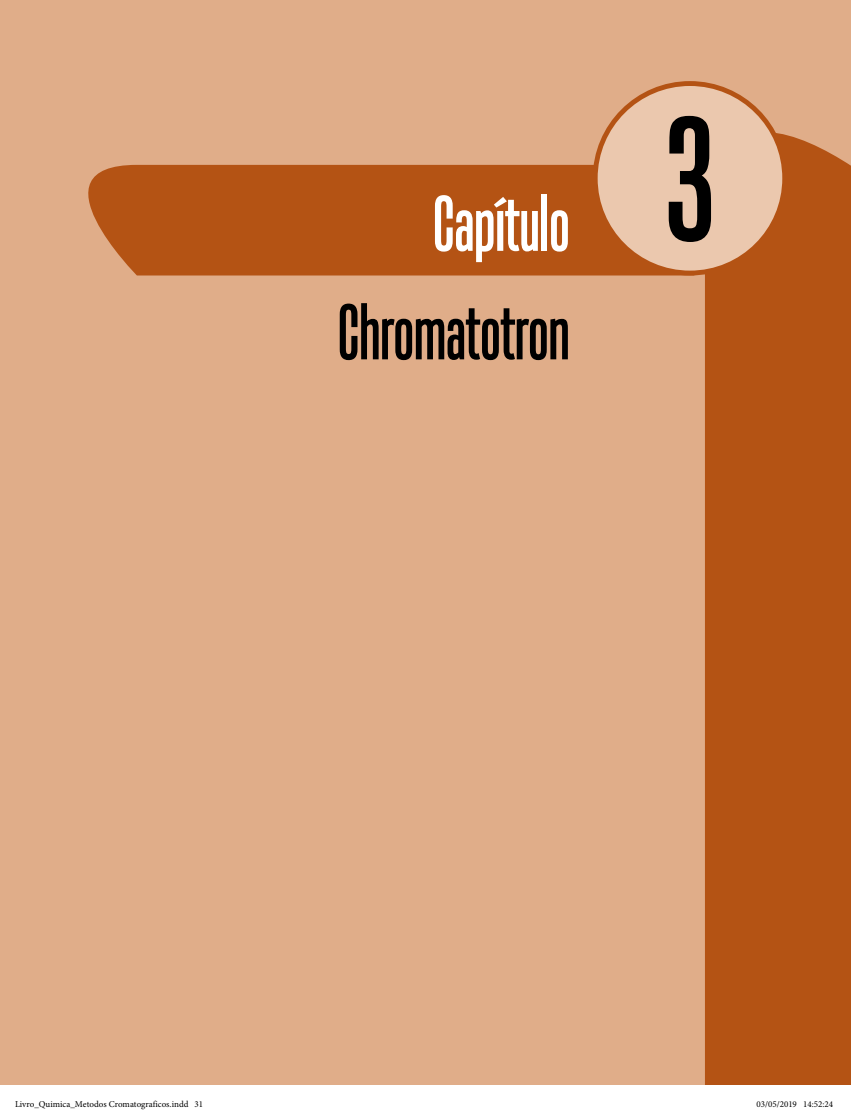
<style>
.page{position:relative;width:851px;height:1112px;background:#fff}
.page>*{position:absolute;margin:0;border:0;box-sizing:border-box;transform-origin:0 0}
.t1{font:172.65px "Tandelle";color:#000}
.t2{font:76.8px "Tandelle";color:#000}
.t3{font:76.8px "Tandelle";color:#fff}
.t4{font:9px "Minion Pro";color:#000}
</style>
<div class="page">
<div style="left:0;top:0;width:850px;height:1084px;background:#e0ad89"></div>
<div style="left:704px;top:82px;width:146px;height:1002px;background:#b45314"></div>
<div style="left:88px;top:165px;width:592px;height:110px;background:#b45314"></div>
<div style="left:595px;top:83px;width:189px;height:190px;background:#ebc8ae;border-radius:50%"></div>
<div style="left:592px;top:81px;width:195px;height:194px;border:5px solid #b45314;border-radius:50%"></div>
<svg style="left:15px;top:1084px;width:188px;height:1px"></svg>
<h2 class="t3" style="left:433px;top:180px;width:138px">Capítulo</h2>
<h2 class="t2" style="left:338px;top:288px;width:233px">Chromatotron</h2>
<h1 class="t1" style="left:665px;top:81px;width:50px">3</h1>
<p class="t4" style="left:15px;top:1098px;width:190px">Livro_Quimica_Metodos Cromatograficos.indd 31</p>
<p class="t4" style="left:756px;top:1098px;width:78px">03/05/2019 14:52:24</p>
</div>
